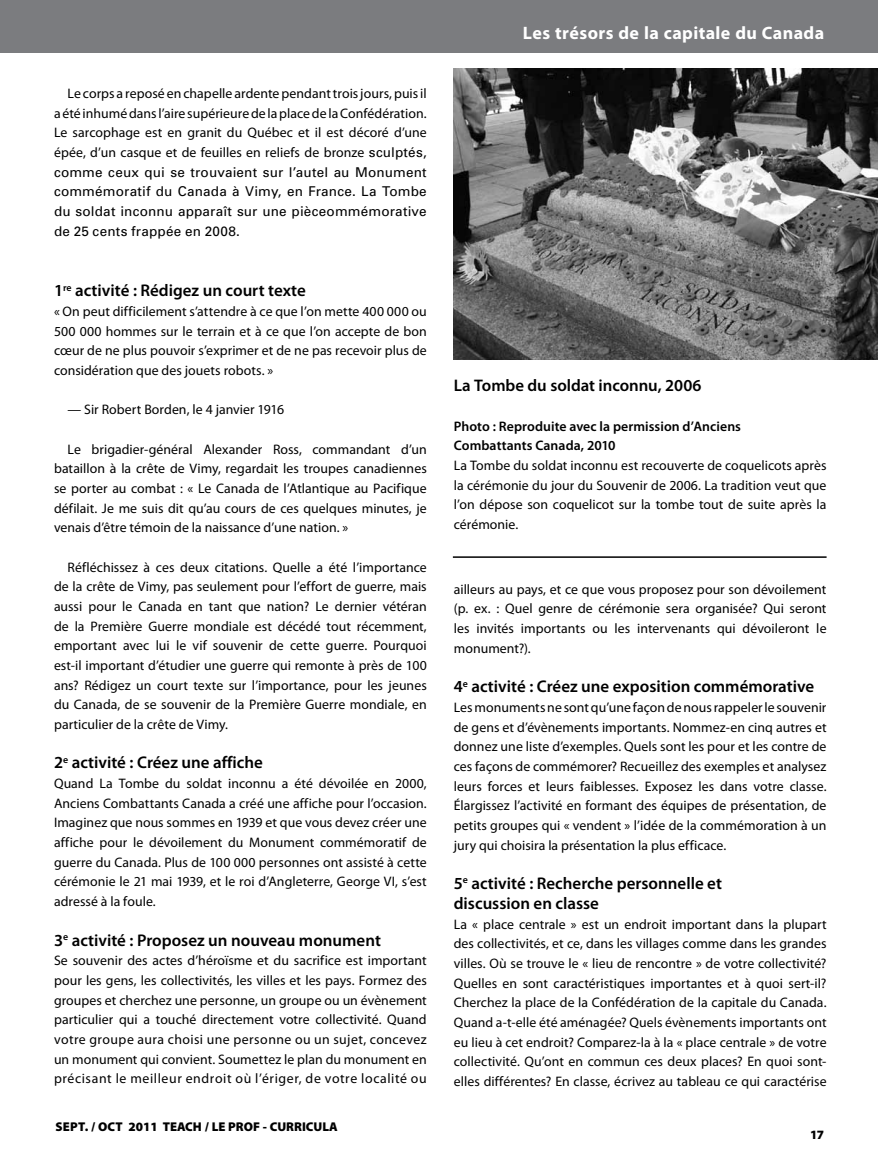
<style>
.page{position:relative;width:878px;height:1175px;background:#fff}
.page>*{position:absolute;margin:0;border:0;box-sizing:border-box;transform-origin:0 0}
.t1{font:700 18px "Myriad Pro";letter-spacing:.02em;color:#fff}
.t2{font:600 16.95px/20px "Myriad Pro";color:#000}
.t3{font:600 16.8px "Myriad Pro";color:#000}
.t4{font:13.8px/19.6px "Myriad Pro";letter-spacing:.005em;color:#000;text-align:justify}
.t5{font:600 13.8px/19.6px "Myriad Pro";letter-spacing:.005em;color:#000}
.t6{font:13.5px/19.6px "Univers";letter-spacing:.015em;color:#000;text-align:justify}
.t7{font:900 12.75px "Myriad Pro";color:#000}
.s1{font-family:"Univers";font-size:13.5px}
</style>
<div class="page">
<div style="left:2px;top:0;width:876px;height:53px;background:#7b7c7f"></div>
<img style="left:453px;top:69px;width:425px;height:291px">
<hr style="left:453px;top:556px;width:373px;height:2px;background:#000">
<p class="t4" style="left:54px;top:83px;width:374px;text-indent:13px">Le corps a reposé en chapelle ardente pendant trois jours, puis il a été inhumé dans l’aire supérieure de la place de la Confédération.<br>Le sarcophage est en granit du Québec et il est décoré d’une épée, d’un casque et de feuilles en reliefs de bronze <span class="s1">sculptés,</span></p>
<p class="t6" style="left:54px;top:162px;width:374px">comme ceux qui se trouvaient sur l’autel au Monument commémoratif du Canada à Vimy, en France. La Tombe du soldat inconnu apparaît sur une pièceommémorative de 25 cents frappée en 2008.</p>
<p class="t2" style="left:54px;top:280px;width:253px">1<sup>re</sup> activité : Rédigez un court texte</p>
<p class="t4" style="left:54px;top:301px;width:374px">« On peut difficilement s’attendre à ce que l’on mette 400 000 ou 500 000 hommes sur le terrain et à ce que l’on accepte de bon cœur de ne plus pouvoir s’exprimer et de ne pas recevoir plus de considération que des jouets robots. »</p>
<p class="t4" style="left:67px;top:399px;width:218px">— Sir Robert Borden, le 4 janvier 1916</p>
<p class="t4" style="left:54px;top:439px;width:374px;text-indent:13px">Le brigadier-général Alexander Ross, commandant d’un bataillon à la crête de Vimy, regardait les troupes canadiennes se porter au combat : « Le Canada de l’Atlantique au Pacifique défilait. Je me suis dit qu’au cours de ces quelques minutes, je venais d’être témoin de la naissance d’une nation. »</p>
<p class="t4" style="left:54px;top:557px;width:374px;text-indent:13px">Réfléchissez à ces deux citations. Quelle a été l’importance de la crête de Vimy, pas seulement pour l’effort de guerre, mais aussi pour le Canada en tant que nation? Le dernier vétéran de la Première Guerre mondiale est décédé tout récemment, emportant avec lui le vif souvenir de cette guerre. Pourquoi est-il important d’étudier une guerre qui remonte à près de 100 ans? Rédigez un court texte sur l’importance, pour les jeunes du Canada, de se souvenir de la Première Guerre mondiale, en particulier de la crête de Vimy.</p>
<p class="t2" style="left:54px;top:752px;width:210px">2<sup>e</sup> activité : Créez une affiche</p>
<p class="t4" style="left:54px;top:773px;width:374px">Quand La Tombe du soldat inconnu a été dévoilée en 2000, Anciens Combattants Canada a créé une affiche pour l’occasion.<br>Imaginez que nous sommes en 1939 et que vous devez créer une affiche pour le dévoilement du Monument commémoratif de guerre du Canada. Plus de 100 000 personnes ont assisté à cette cérémonie le 21 mai 1939, et le roi d’Angleterre, George VI, s’est adressé à la foule.</p>
<p class="t2" style="left:54px;top:929px;width:328px">3<sup>e</sup> activité : Proposez un nouveau monument</p>
<p class="t4" style="left:54px;top:950px;width:374px">Se souvenir des actes d’héroïsme et du sacrifice est important pour les gens, les collectivités, les villes et les pays. Formez des groupes et cherchez une personne, un groupe ou un évènement particulier qui a touché directement votre collectivité. Quand votre groupe aura choisi une personne ou un sujet, concevez un monument qui convient. Soumettez le plan du monument en précisant le meilleur endroit où l’ériger, de votre localité ou</p>
<p class="t7" style="left:56px;top:1119px;width:284px">SEPT. / OCT 2011 TEACH / LE PROF - CURRICULA</p>
<h1 class="t1" style="left:523px;top:21px;width:303px">Les trésors de la capitale du Canada</h1>
<p class="t3" style="left:454px;top:375px;width:249px">La Tombe du soldat inconnu, 2006</p>
<p class="t5" style="left:454px;top:416px;width:289px">Photo : Reproduite avec la permission d’Anciens<br>Combattants Canada, 2010</p>
<p class="t4" style="left:454px;top:455px;width:374px">La Tombe du soldat inconnu est recouverte de coquelicots après la cérémonie du jour du Souvenir de 2006. La tradition veut que l’on dépose son coquelicot sur la tombe tout de suite après la cérémonie.</p>
<p class="t4" style="left:454px;top:579px;width:374px">ailleurs au pays, et ce que vous proposez pour son dévoilement (p. ex. : Quel genre de cérémonie sera organisée? Qui seront les invités importants ou les intervenants qui dévoileront le monument?).</p>
<p class="t2" style="left:454px;top:676px;width:362px">4<sup>e</sup> activité : Créez une exposition commémorative</p>
<p class="t4" style="left:454px;top:697px;width:374px">Les monuments ne sont qu’une façon de nous rappeler le souvenir de gens et d’évènements importants. Nommez-en cinq autres et donnez une liste d’exemples. Quels sont les pour et les contre de ces façons de commémorer? Recueillez des exemples et analysez leurs forces et leurs faiblesses. Exposez les dans votre classe.<br>Élargissez l’activité en formant des équipes de présentation, de petits groupes qui « vendent » l’idée de la commémoration à un jury qui choisira la présentation la plus efficace.</p>
<p class="t2" style="left:454px;top:873px;width:270px">5<sup>e</sup> activité : Recherche personnelle et discussion en classe</p>
<p class="t4" style="left:454px;top:914px;width:374px">La « place centrale » est un endroit important dans la plupart des collectivités, et ce, dans les villages comme dans les grandes villes. Où se trouve le « lieu de rencontre » de votre collectivité?<br>Quelles en sont caractéristiques importantes et à quoi sert-il?<br>Cherchez la place de la Confédération de la capitale du Canada.<br>Quand a-t-elle été aménagée? Quels évènements importants ont eu lieu à cet endroit? Comparez-la à la « place centrale » de votre collectivité. Qu’ont en commun ces deux places? En quoi sont&shy;elles différentes? En classe, écrivez au tableau ce qui caractérise</p>
<p class="t7" style="left:810px;top:1127px;width:16px">17</p>
</div>
